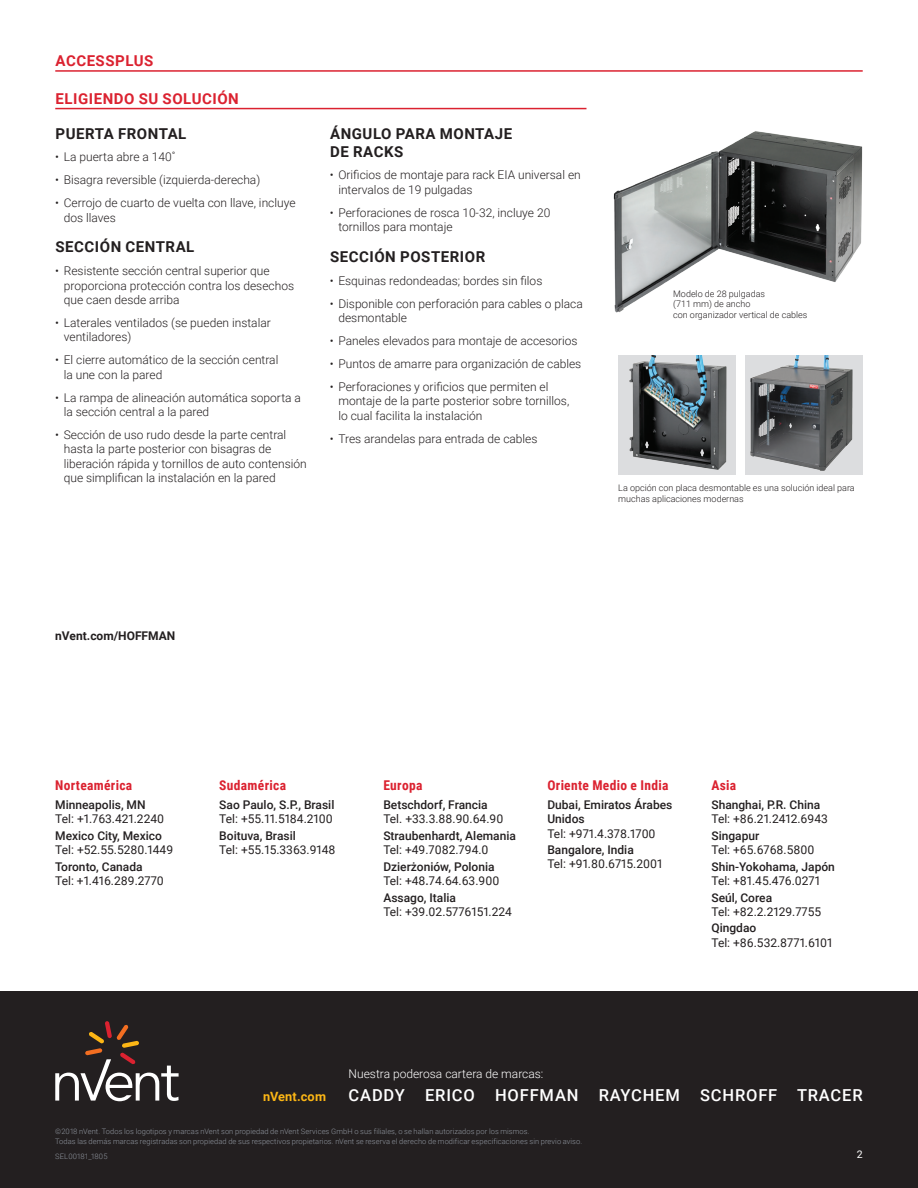
<style>
.page{position:relative;width:918px;height:1188px;background:#fff}
.page>*{position:absolute;margin:0;border:0;box-sizing:border-box;transform-origin:0 0}
.t1{font:500 16.5px "Roboto";letter-spacing:.05em;color:#fff}
.t2{font:700 15px/18px "Roboto";letter-spacing:.035em;color:#231f20}
.t3{font:700 15px "Roboto";letter-spacing:.035em;color:#db2230}
.t4{font:700 13.5px "Roboto Condensed";letter-spacing:.025em;color:#db2230}
.t5{font:700 12.75px "Roboto";letter-spacing:.015em;color:#fcb615}
.t6{font:300 12px/14.4px "Roboto";color:#231f20}
.t7{font:12px "Roboto";color:#231f20}
.t8{font:500 12px/14.4px "Roboto";color:#231f20}
.t9{font:300 12px "Roboto";color:#fff}
.t10{font:700 12px "Roboto";color:#231f20}
.t11{font:10.5px "Roboto";color:#fff}
.t12{font:300 9px/10.8px "Roboto";color:#231f20}
.t13{font:300 7.5px/10.5px "Roboto";letter-spacing:.01em;color:#8f959e}
.s1{font-weight:400}
</style>
<div class="page">
<hr style="left:55px;top:70px;width:808px;height:2px;background:#db2230">
<hr style="left:55px;top:108px;width:531px;height:1px;background:#db2230">
<div style="left:619px;top:355px;width:117px;height:119px;background:#dcdddf"></div>
<img style="left:629px;top:355px;width:98px;height:115px">
<div style="left:745px;top:355px;width:118px;height:119px;background:#dcdddf"></div>
<img style="left:750px;top:355px;width:103px;height:116px">
<img style="left:613px;top:131px;width:250px;height:182px">
<div style="left:0;top:992px;width:918px;height:196px;background:#231f20"></div>
<svg style="left:55px;top:1021px;width:124px;height:80px"></svg>
<p class="t3" style="left:56px;top:50px;width:99px">ACCESSPLUS</p>
<p class="t3" style="left:56px;top:88px;width:185px">ELIGIENDO SU SOLUCIÓN</p>
<p class="t2" style="left:56px;top:124px;width:132px">PUERTA FRONTAL</p>
<p class="t6" style="left:55px;top:150px;width:122px">• La puerta abre a 140˚</p>
<p class="t6" style="left:55px;top:172px;width:207px">• Bisagra reversible (izquierda-derecha)</p>
<p class="t6" style="left:64px;top:195px;width:233px;text-indent:-9px">• Cerrojo de cuarto de vuelta con llave, incluye dos llaves</p>
<p class="t2" style="left:56px;top:238px;width:140px">SECCIÓN CENTRAL</p>
<p class="t6" style="left:64px;top:263px;width:232px;text-indent:-9px">• Resistente sección central superior que proporciona protección contra los desechos que caen desde arriba</p>
<p class="t6" style="left:64px;top:315px;width:209px;text-indent:-9px">• Laterales ventilados (se pueden instalar ventiladores)</p>
<p class="t6" style="left:64px;top:352px;width:216px;text-indent:-9px">• El cierre automático de la sección central la une con la pared</p>
<p class="t6" style="left:64px;top:390px;width:239px;text-indent:-9px">• La rampa de alineación automática soporta a la sección central a la pared</p>
<p class="t6" style="left:64px;top:427px;width:245px;text-indent:-9px">• Sección de uso rudo desde la parte central hasta la parte posterior con bisagras de liberación rápida y tornillos de auto contensión que simplifican la instalación en la pared</p>
<p class="t2" style="left:330px;top:124px;width:184px">ÁNGULO PARA MONTAJE<br>DE RACKS</p>
<p class="t6" style="left:338px;top:168px;width:244px;text-indent:-9px">• Orificios de montaje para rack EIA universal en intervalos de 19 pulgadas</p>
<p class="t6" style="left:338px;top:205px;width:214px;text-indent:-9px">• Perforaciones de rosca 10-32, incluye 20 tornillos para montaje</p>
<p class="t2" style="left:330px;top:247px;width:157px">SECCIÓN POSTERIOR</p>
<p class="t6" style="left:330px;top:273px;width:214px">• Esquinas redondeadas; bordes sin filos</p>
<p class="t6" style="left:338px;top:296px;width:246px;text-indent:-9px">• Disponible con perforación para cables o placa desmontable</p>
<p class="t6" style="left:330px;top:333px;width:249px">• Paneles elevados para montaje de accesorios</p>
<p class="t6" style="left:330px;top:356px;width:253px">• Puntos de amarre para organización de cables</p>
<p class="t6" style="left:338px;top:379px;width:232px;text-indent:-9px">• Perforaciones y orificios que permiten el montaje de la parte posterior sobre tornillos, lo cual facilita la instalación</p>
<p class="t6" style="left:330px;top:431px;width:209px">• Tres arandelas para entrada de cables</p>
<p class="t12" style="left:673px;top:288px;width:136px">Modelo de 28 pulgadas<br>(711 mm) de ancho<br>con organizador vertical de cables</p>
<p class="t12" style="left:618px;top:482px;width:238px">La opción con placa desmontable es una solución ideal para muchas aplicaciones modernas</p>
<p class="t10" style="left:55px;top:627px;width:122px">nVent.com/HOFFMAN</p>
<p class="t4" style="left:55px;top:776px;width:79px">Norteamérica</p>
<p class="t8" style="left:55px;top:797px;width:92px">Minneapolis, MN</p>
<p class="t7" style="left:55px;top:810px;width:110px">Tel: +1.763.421.2240</p>
<p class="t8" style="left:55px;top:828px;width:108px">Mexico City, Mexico</p>
<p class="t7" style="left:55px;top:841px;width:119px">Tel: +52.55.5280.1449</p>
<p class="t8" style="left:55px;top:859px;width:89px">Toronto, Canada</p>
<p class="t7" style="left:55px;top:872px;width:110px">Tel: +1.416.289.2770</p>
<p class="t4" style="left:219px;top:776px;width:68px">Sudamérica</p>
<p class="t8" style="left:219px;top:797px;width:117px">Sao Paulo, S.P., Brasil</p>
<p class="t7" style="left:219px;top:810px;width:115px">Tel: +55.11.5184.2100</p>
<p class="t8" style="left:219px;top:828px;width:78px">Boituva, Brasil</p>
<p class="t7" style="left:219px;top:841px;width:118px">Tel: +55.15.3363.9148</p>
<p class="t4" style="left:383px;top:776px;width:41px">Europa</p>
<p class="t8" style="left:383px;top:797px;width:106px">Betschdorf, Francia</p>
<p class="t7" style="left:383px;top:810px;width:121px">Tel. +33.3.88.90.64.90</p>
<p class="t8" style="left:383px;top:828px;width:134px">Straubenhardt, Alemania</p>
<p class="t7" style="left:383px;top:841px;width:107px">Tel: +49.7082.794.0</p>
<p class="t8" style="left:383px;top:859px;width:117px">Dzierżoniów, Polonia<br><span class="s1">Tel: +48</span>.<span class="s1">74.64.63.900</span></p>
<p class="t8" style="left:383px;top:890px;width:74px">Assago, Italia</p>
<p class="t7" style="left:383px;top:903px;width:130px">Tel: +39.02.5776151.224</p>
<p class="t4" style="left:547px;top:776px;width:123px">Oriente Medio e India</p>
<p class="t8" style="left:547px;top:797px;width:127px">Dubai, Emiratos Árabes<br>Unidos</p>
<p class="t7" style="left:547px;top:825px;width:110px">Tel: +971.4.378.1700</p>
<p class="t8" style="left:547px;top:842px;width:88px">Bangalore, India</p>
<p class="t7" style="left:547px;top:856px;width:116px">Tel: +91.80.6715.2001</p>
<p class="t4" style="left:711px;top:776px;width:26px">Asia</p>
<p class="t8" style="left:711px;top:797px;width:110px">Shanghai, P.R. China</p>
<p class="t7" style="left:711px;top:810px;width:118px">Tel: +86.21.2412.6943</p>
<p class="t8" style="left:711px;top:828px;width:49px">Singapur</p>
<p class="t7" style="left:711px;top:841px;width:104px">Tel: +65.6768.5800</p>
<p class="t8" style="left:711px;top:859px;width:125px">Shin-Yokohama, Japón</p>
<p class="t7" style="left:711px;top:872px;width:110px">Tel: +81.45.476.0271</p>
<p class="t8" style="left:711px;top:890px;width:62px">Seúl, Corea</p>
<p class="t7" style="left:711px;top:903px;width:111px">Tel: +82.2.2129.7755</p>
<p class="t8" style="left:711px;top:921px;width:46px">Qingdao</p>
<p class="t7" style="left:711px;top:934px;width:122px">Tel: +86.532.8771.6101</p>
<p class="t9" style="left:349px;top:1065px;width:196px">Nuestra poderosa cartera de marcas:</p>
<p class="t5" style="left:263px;top:1088px;width:64px">nVent.com</p>
<h1 class="t1" style="left:349px;top:1084px;width:516px">CADDY ERICO HOFFMAN RAYCHEM SCHROFF TRACER</h1>
<p class="t13" style="left:55px;top:1126px;width:528px">©2018 nVent. Todos los logotipos y marcas nVent son propiedad de nVent Services GmbH o sus filiales, o se hallan autorizados por los mismos.<br>Todas las demás marcas registradas son propiedad de sus respectivos propietarios. nVent se reserva el derecho de modificar especificaciones sin previo aviso.</p>
<p class="t13" style="left:55px;top:1151px;width:54px">SEL00181_1805</p>
<p class="t11" style="left:857px;top:1147px;width:7px">2</p>
</div>
